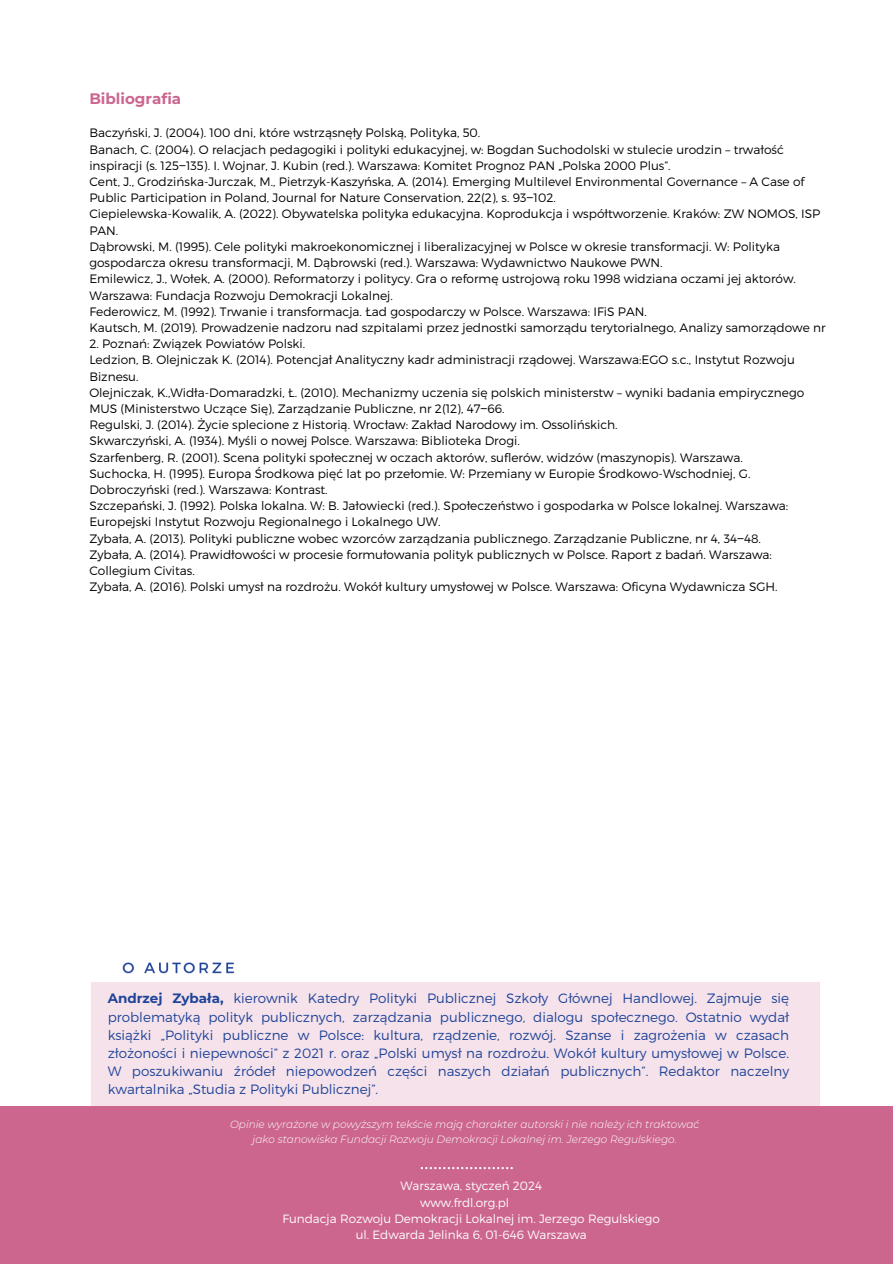
<style>
.page{position:relative;width:893px;height:1264px;background:#fff}
.page>*{position:absolute;margin:0;border:0;box-sizing:border-box;transform-origin:0 0}
.t1{font:700 15.15px "Montserrat";color:#cc668f}
.t2{font:300 13.5px/18.3px "Montserrat";color:#204498;text-align:justify}
.t3{font:300 12.15px/16.2px "Montserrat";color:#000}
.t4{font:300 12px/16.2px "Montserrat";color:#fff;text-align:center}
.t5{font:italic 300 10.5px "Montserrat";color:#fff}
.s1{font-family:"Noto Sans";font-weight:400}
.s2{font-weight:700}
</style>
<div class="page">
<div style="left:0;top:1106px;width:892px;height:157px;background:#cc668f"></div>
<img style="left:91px;top:962px;width:209px;height:28px">
<svg style="left:420px;top:1167px;width:93px;height:2px"></svg>
<p class="t1" style="left:89px;top:89px;width:93px">Bibliografia</p>
<h3 class="t3" style="left:89px;top:124px;width:737px">Baczyński, J. (2004). 100 dni, które wstrząsnęły Polską, Polityka, 50.<br>Banach, C. (2004). O relacjach pedagogiki i polityki edukacyjnej, w: Bogdan Suchodolski w stulecie urodzin – trwałość inspiracji (s. 125<span class="s1">‒</span>135). I. Wojnar, J. Kubin (red.). Warszawa: Komitet Prognoz PAN „Polska 2000 Plus”.<br>Cent, J., Grodzińska-Jurczak, M., Pietrzyk-Kaszyńska, A. (2014). Emerging Multilevel Environmental Governance – A Case of Public Participation in Poland, Journal for Nature Conservation, 22(2), s. 93<span class="s1">‒</span>102.<br>Ciepielewska-Kowalik, A. (2022). Obywatelska polityka edukacyjna. Koprodukcja i współtworzenie. Kraków: ZW NOMOS, ISP PAN.<br>Dąbrowski, M. (1995). Cele polityki makroekonomicznej i liberalizacyjnej w Polsce w okresie transformacji. W: Polityka gospodarcza okresu transformacji, M. Dąbrowski (red.). Warszawa: Wydawnictwo Naukowe PWN.<br>Emilewicz, J., Wołek, A. (2000). Reformatorzy i politycy. Gra o reformę ustrojową roku 1998 widziana oczami jej aktorów.<br>Warszawa: Fundacja Rozwoju Demokracji Lokalnej.<br>Federowicz, M. (1992). Trwanie i transformacja. Ład gospodarczy w Polsce. Warszawa: IFiS PAN.<br>Kautsch, M. (2019). Prowadzenie nadzoru nad szpitalami przez jednostki samorządu terytorialnego, Analizy samorządowe nr</h3>
<h3 class="t3" style="left:89px;top:335px;width:716px">2. Poznań: Związek Powiatów Polski.<br>Ledzion, B. Olejniczak K. (2014). Potencjał Analityczny kadr administracji rządowej. Warszawa:EGO s.c., Instytut Rozwoju Biznesu.<br>Olejniczak, K.,Widła-Domaradzki, Ł. (2010). Mechanizmy uczenia się polskich ministerstw – wyniki badania empirycznego MUS (Ministerstwo Uczące Się), Zarządzanie Publiczne, nr 2(12), 47<span class="s1">‒</span>66.<br>Regulski, J. (2014). Życie splecione z Historią. Wrocław: Zakład Narodowy im. Ossolińskich.<br>Skwarczyński, A. (1934). Myśli o nowej Polsce. Warszawa: Biblioteka Drogi.<br>Szarfenberg, R. (2001). Scena polityki społecznej w oczach aktorów, suflerów, widzów (maszynopis). Warszawa.<br>Suchocka, H. (1995). Europa Środkowa pięć lat po przełomie. W: Przemiany w Europie Środkowo-Wschodniej, G.<br>Dobroczyński (red.). Warszawa: Kontrast.<br>Szczepański, J. (1992). Polska lokalna. W: B. Jałowiecki (red.). Społeczeństwo i gospodarka w Polsce lokalnej. Warszawa:<br>Europejski Instytut Rozwoju Regionalnego i Lokalnego UW.<br>Zybała, A. (2013). Polityki publiczne wobec wzorców zarządzania publicznego. Zarządzanie Publiczne, nr 4, 34<span class="s1">‒</span>48.<br>Zybała, A. (2014). Prawidłowości w procesie formułowania polityk publicznych w Polsce. Raport z badań. Warszawa:<br>Collegium Civitas.<br>Zybała, A. (2016). Polski umysł na rozdrożu. Wokół kultury umysłowej w Polsce. Warszawa: Oficyna Wydawnicza SGH.</h3>
<p class="t2" style="left:108px;top:988px;width:683px"><span class="s2">Andrzej Zybała,</span> kierownik Katedry Polityki Publicznej Szkoły Głównej Handlowej. Zajmuje się problematyką polityk publicznych, zarządzania publicznego, dialogu społecznego. Ostatnio wydał książki „Polityki publiczne w Polsce: kultura, rządzenie, rozwój. Szanse i zagrożenia w czasach złożoności i niepewności” z 2021 r. oraz „Polski umysł na rozdrożu. Wokół kultury umysłowej w Polsce.<br>W poszukiwaniu źródeł niepowodzeń części naszych działań publicznych”. Redaktor naczelny kwartalnika „Studia z Polityki Publicznej”.</p>
<h3 class="t5" style="left:235px;top:1114px;width:425px">jako stanowiska Fundacji Rozwoju Demokracji Lokalnej im. Jerzego Regulskiego.</h3>
<p class="t5" style="left:230px;top:1118px;width:470px">Opinie wyrażone w powyższym tekście mają charakter autorski i nie należy ich traktować</p>
<p class="t5" style="left:253px;top:1132px;width:425px">jako stanowiska Fundacji Rozwoju Demokracji Lokalnej im. Jerzego Regulskiego.</p>
<h2 class="t4" style="left:400px;top:1177px;width:143px">Warszawa, styczeń 2024</h2>
<p class="t4" style="left:282px;top:1209px;width:379px">Fundacja Rozwoju Demokracji Lokalnej im. Jerzego Regulskiego ul. Edwarda Jelinka 6, 01-646 Warszawa</p>
<p class="t4" style="left:420px;top:1193px;width:90px">www.frdl.org.pl</p>
</div>
